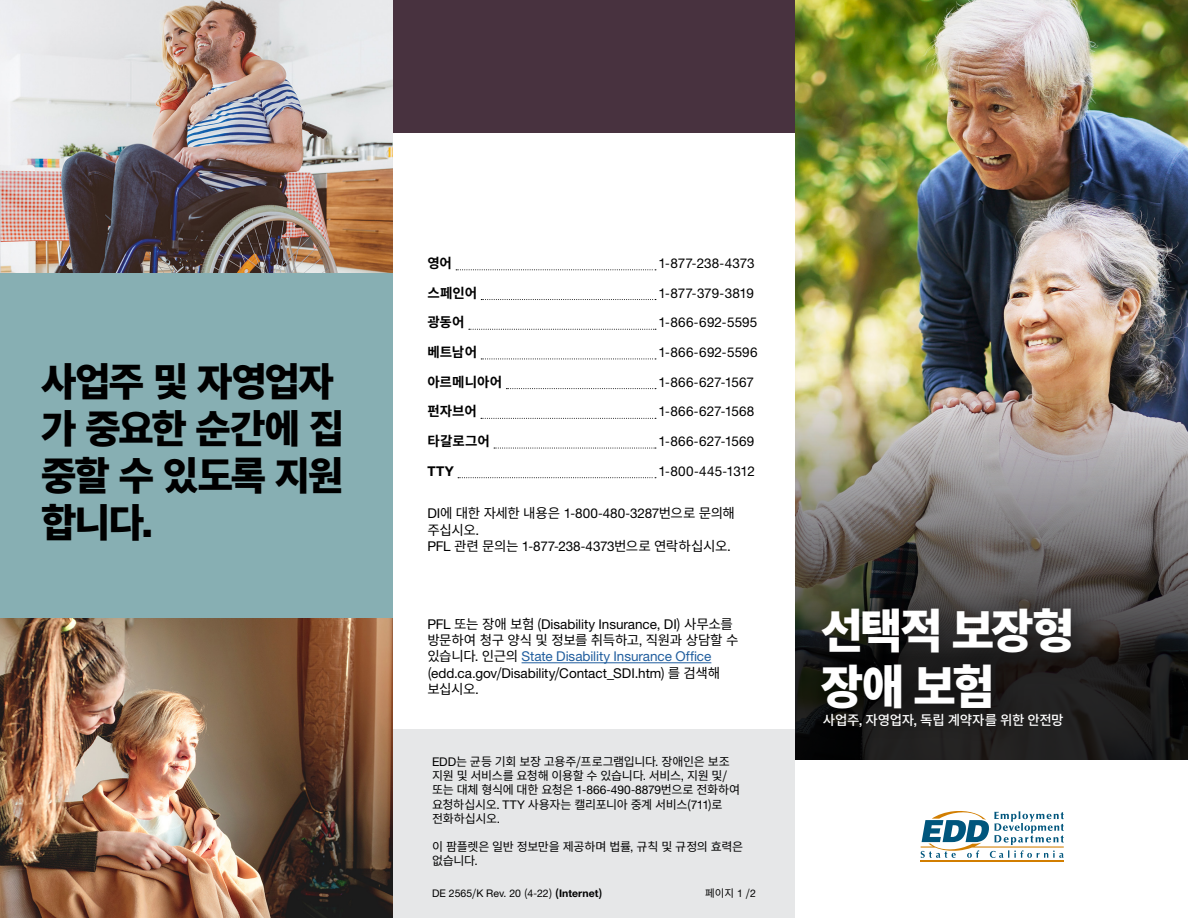
<style>
.page{position:relative;width:1188px;height:918px;background:#fff}
.page>*{position:absolute;margin:0;border:0;box-sizing:border-box;transform-origin:0 0}
.t1{font:800 46.65px/55.9px "Source Han Sans KR";letter-spacing:-.065em;color:#fff}
.t2{font:800 39px/46.8px "Source Han Sans KR";letter-spacing:-.055em;color:#000}
.t3{font:13.5px/16.2px "Helvetica Neue LT Std";letter-spacing:-.005em;color:#000}
.t4{font:13.5px/16.2px "Source Han Sans KR";letter-spacing:-.03em;color:#000}
.t5{font:700 13.5px "Source Han Sans KR";color:#000}
.t6{font:500 13.5px "Source Han Sans KR";letter-spacing:-.03em;color:#fff}
.t7{font:13.5px "Helvetica Neue LT Std";letter-spacing:.015em;color:#000}
.t8{font:700 13.5px "Helvetica Neue LT Std";color:#000}
.t9{font:12px/14.4px "Source Han Sans KR";letter-spacing:-.03em;color:#000}
.t10{font:10.5px "Helvetica Neue LT Std";color:#000}
.t11{font:10.5px "Source Han Sans KR";color:#000}
.s1{font-family:"Helvetica Neue LT Std"}
.s2{font-family:"Source Han Sans KR"}
.s3{color:#215e9e}
.s4{font-family:"Source Han Sans KR";font-weight:700}
.s5{font-weight:700}
</style>
<div class="page">
<hr style="left:921px;top:860px;width:143px;height:1px;background:#d27e00">
<svg style="left:921px;top:811px;width:143px;height:47px"></svg>
<div style="left:393px;top:729px;width:402px;height:189px;background:#e6e7e8"></div>
<div style="left:0;top:273px;width:393px;height:357px;background:#87afb3"></div>
<div style="left:393px;top:0;width:402px;height:133px;background:#48323f"></div>
<img style="left:795px;top:0;width:393px;height:759px">
<div style="left:799px;top:584px;width:307px;height:159px;background:#000;opacity:.83"></div>
<img style="left:0;top:0;width:393px;height:273px">
<img style="left:0;top:618px;width:393px;height:300px">
<svg style="left:456px;top:270px;width:200px;height:1px"></svg>
<svg style="left:481px;top:299px;width:175px;height:1px"></svg>
<svg style="left:469px;top:329px;width:187px;height:1px"></svg>
<svg style="left:481px;top:359px;width:175px;height:1px"></svg>
<svg style="left:506px;top:388px;width:150px;height:1px"></svg>
<svg style="left:481px;top:418px;width:175px;height:1px"></svg>
<svg style="left:494px;top:448px;width:162px;height:1px"></svg>
<svg style="left:458px;top:477px;width:198px;height:1px"></svg>
<hr style="left:522px;top:662px;width:189px;height:1px;background:#215e9e">
<p class="t2" style="left:41px;top:360px;width:305px">사업주 및 자영업자 가 중요한 순간에 집 중할 수 있도록 지원 합니다<span class="s1">.</span></p>
<p class="t5" style="left:427px;top:255px;width:26px">영어</p>
<p class="t3" style="left:658px;top:255px;width:98px">1<span class="s2">-</span>877<span class="s2">-</span>238<span class="s2">-</span>4373</p>
<p class="t5" style="left:427px;top:285px;width:51px">스페인어</p>
<p class="t3" style="left:658px;top:284px;width:97px">1<span class="s2">-</span>877<span class="s2">-</span>379<span class="s2">-</span>3819</p>
<p class="t5" style="left:427px;top:315px;width:39px">광동어</p>
<p class="t5" style="left:427px;top:344px;width:51px">베트남어</p>
<p class="t7" style="left:658px;top:344px;width:101px">1<span class="s2">-</span>866<span class="s2">-</span>692<span class="s2">-</span>5596</p>
<p class="t5" style="left:427px;top:374px;width:76px">아르메니아어</p>
<p class="t3" style="left:658px;top:374px;width:97px">1<span class="s2">-</span>866<span class="s2">-</span>627<span class="s2">-</span>1567</p>
<p class="t5" style="left:427px;top:404px;width:51px">펀자브어</p>
<p class="t3" style="left:658px;top:403px;width:98px">1<span class="s2">-</span>866<span class="s2">-</span>627<span class="s2">-</span>1568</p>
<p class="t5" style="left:427px;top:433px;width:64px">타갈로그어</p>
<p class="t3" style="left:658px;top:433px;width:98px">1<span class="s2">-</span>866<span class="s2">-</span>627<span class="s2">-</span>1569</p>
<p class="t8" style="left:427px;top:463px;width:28px">TTY</p>
<p class="t3" style="left:658px;top:463px;width:98px">1<span class="s2">-</span>800<span class="s2">-</span>445<span class="s2">-</span>1312</p>
<p class="t4" style="left:427px;top:506px;width:309px"><span class="s1">DI</span>에 대한 자세한 내용은 <span class="s1">1</span>-<span class="s1">800</span>-<span class="s1">480</span>-<span class="s1">3287</span>번으로 문의해 주십시오<span class="s1">.</span></p>
<p class="t4" style="left:427px;top:538px;width:305px"><span class="s1">PFL</span> 관련 문의는 <span class="s1">1</span>-<span class="s1">877</span>-<span class="s1">238</span>-<span class="s1">4373</span>번으로 연락하십시오<span class="s1">.</span></p>
<p class="t3" style="left:427px;top:616px;width:313px">PFL <span class="s2">또는 장애 보험 (</span>Disability Insurance, DI<span class="s2">) 사무소를 방문하여 청구 양식 및 정보를 취득하고</span>, <span class="s2">직원과 상담할 수 있습니다</span>. <span class="s2">인근의</span> <span class="s3">State Disability Insurance Office </span><span class="s2">(</span>edd.ca.gov<span class="s2">/</span>Disability<span class="s2">/</span>Contact<span class="s2">_</span>SDI.htm<span class="s2">) 를 검색해 보십시오</span>.</p>
<p class="t9" style="left:432px;top:754px;width:310px"><span class="s1">EDD</span>는 균등 기회 보장 고용주/프로그램입니다<span class="s1">.</span> 장애인은 보조 지원 및 서비스를 요청해 이용할 수 있습니다<span class="s1">.</span> 서비스<span class="s1">,</span> 지원 및/ 또는 대체 형식에 대한 요청은 <span class="s1">1</span>-<span class="s1">866</span>-<span class="s1">490</span>-<span class="s1">8879</span>번으로 전화하여 요청하십시오<span class="s1">. TTY</span> 사용자는 캘리포니아 중계 서비스(<span class="s1">711</span>)로 전화하십시오<span class="s1">.</span></p>
<p class="t9" style="left:432px;top:840px;width:313px">이 팜플렛은 일반 정보만을 제공하며 법률<span class="s1">,</span> 규칙 및 규정의 효력은 없습니다<span class="s1">.</span></p>
<p class="t11" style="left:705px;top:887px;width:52px">페이지 <span class="s1">1</span> /<span class="s1">2</span></p>
<p class="t10" style="left:432px;top:887px;width:172px">DE 2565<span class="s2">/</span>K Rev. 20 <span class="s2">(</span>4<span class="s2">-</span>22<span class="s2">)</span> <span class="s4">(</span><span class="s5">Internet</span><span class="s4">)</span></p>
<h1 class="t1" style="left:820px;top:604px;width:256px">선택적 보장형 장애 보험</h1>
<p class="t6" style="left:823px;top:712px;width:242px">사업주<span class="s1">,</span> 자영업자<span class="s1">,</span> 독립 계약자를 위한 안전망</p>
</div>
